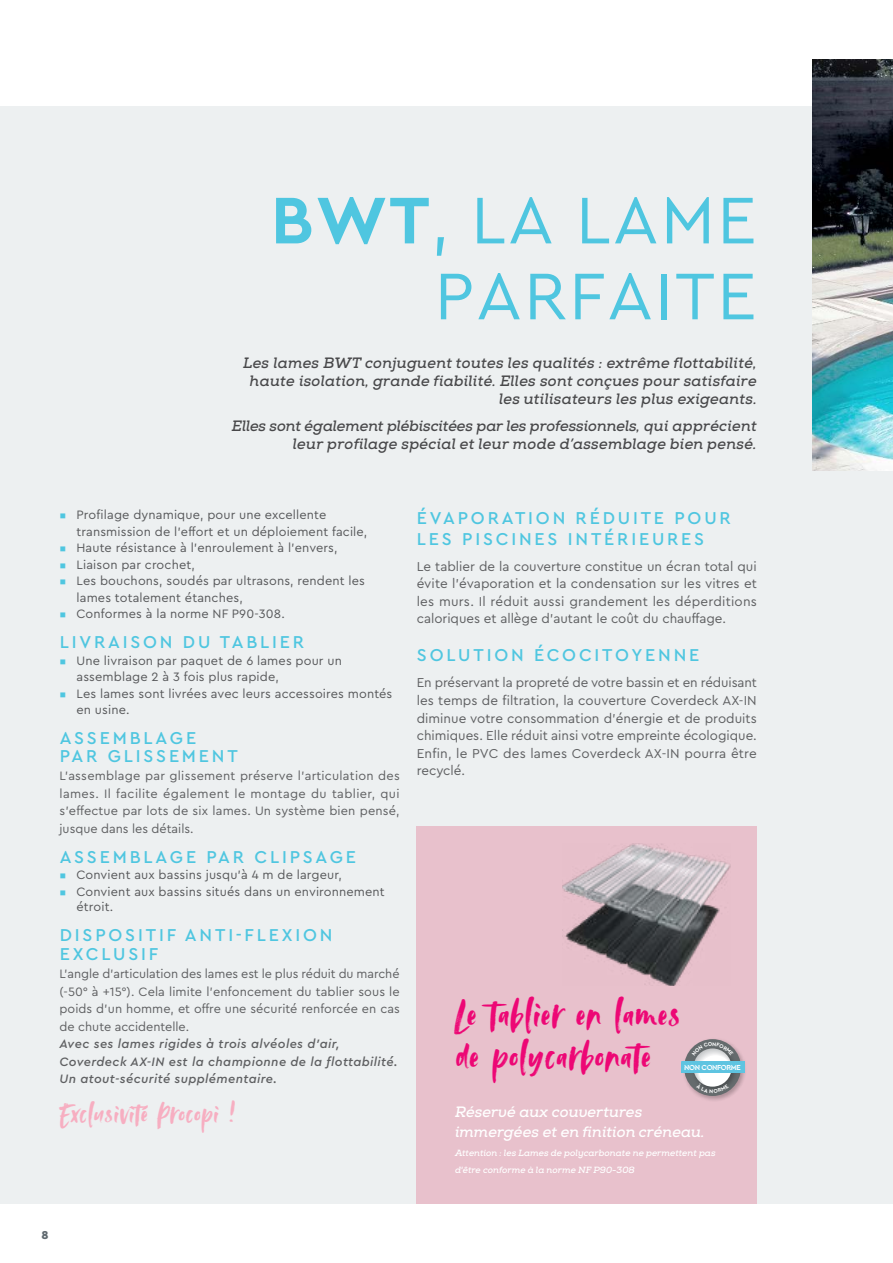
<style>
.page{position:relative;width:893px;height:1263px;background:#fff}
.page>*{position:absolute;margin:0;border:0;box-sizing:border-box;transform-origin:0 0}
.t1{font:69px/75.9px "Cera PRO";letter-spacing:.03em;color:#4fc6e0;text-align:right}
.t2{font:42px/42px "Avallon";letter-spacing:.025em;color:#ed0775}
.t3{font:30px "Avallon";letter-spacing:.025em;color:#f7aec1}
.t4{font:500 18px/18px "Cera PRO";letter-spacing:.16em;color:#4fc6e0}
.t5{font:italic 700 15px/18px "Nexa Slab";letter-spacing:.015em;color:#48484a;text-align:right}
.t6{font:italic 700 15px/19.5px "Nexa Slab";color:#fff}
.t7{font:13.5px/17.5px "Cera PRO";color:#5f6062;text-align:justify}
.t8{font:12.75px/16.5px "Cera PRO";letter-spacing:.01em;color:#58595b}
.t9{font:12.75px/17.5px "Cera PRO";letter-spacing:.005em;color:#5f6062;text-align:justify}
.t10{font:italic 500 12.75px/17.5px "Cera PRO";letter-spacing:.03em;color:#5f6062}
.t11{font:900 12px "Cera PRO";color:#606a70}
.t12{font:italic 700 9px/16.5px "Nexa Slab";color:#fff}
.t13{font:700 7.65px "Cera Stencil PRO";letter-spacing:-.05em;color:#fff}
.s1{font-weight:700}
.s2{color:#4fc6e0}
</style>
<div class="page">
<div style="left:0;top:106px;width:893px;height:1097px;background:#edf0f1"></div>
<img style="left:812px;top:60px;width:81px;height:411px">
<div style="left:417px;top:826px;width:340px;height:377px;background:#e8c1cc"></div>
<img style="left:562px;top:843px;width:168px;height:143px">
<img style="left:699px;top:1055px;width:46px;height:46px">
<div style="left:681px;top:1061px;width:63px;height:12px;background:#5ec4e1"></div>
<svg style="left:684px;top:1039px;width:57px;height:57px"></svg>
<h1 class="t1" style="left:271px;top:179px;width:487px"><span class="s1">BWT</span>, LA LAME<br>PARFAITE</h1>
<p class="t5" style="left:243px;top:354px;width:515px">Les lames BWT conjuguent toutes les qualités : extrême flottabilité, haute isolation, grande fiabilité. Elles sont conçues pour satisfaire les utilisateurs les plus exigeants.</p>
<p class="t5" style="left:232px;top:417px;width:526px">Elles sont également plébiscitées par les professionnels, qui apprécient leur profilage spécial et leur mode d’assemblage bien pensé.</p>
<p class="t8" style="left:77px;top:506px;width:292px;text-indent:-17px"><span class="s2">▪</span> Profilage dynamique, pour une excellente transmission de l’effort et un déploiement facile,</p>
<p class="t8" style="left:60px;top:539px;width:280px"><span class="s2">▪</span> Haute résistance à l'enroulement à l’envers,</p>
<p class="t8" style="left:60px;top:556px;width:137px"><span class="s2">▪</span> Liaison par crochet,</p>
<p class="t8" style="left:77px;top:572px;width:290px;text-indent:-17px"><span class="s2">▪</span> Les bouchons, soudés par ultrasons, rendent les lames totalement étanches,</p>
<p class="t8" style="left:60px;top:605px;width:227px"><span class="s2">▪</span> Conformes à la norme NF P90-308.</p>
<h3 class="t4" style="left:60px;top:633px;width:246px">LIVRAISON DU TABLIER</h3>
<p class="t8" style="left:77px;top:652px;width:267px;text-indent:-17px"><span class="s2">▪</span> Une livraison par paquet de 6 lames pour un assemblage 2 à 3 fois plus rapide,</p>
<p class="t8" style="left:77px;top:685px;width:317px;text-indent:-17px"><span class="s2">▪</span> Les lames sont livrées avec leurs accessoires montés en usine.</p>
<h3 class="t4" style="left:60px;top:729px;width:180px">ASSEMBLAGE<br>PAR GLISSEMENT</h3>
<p class="t9" style="left:60px;top:766px;width:342px">L’assemblage par glissement préserve l’articulation des lames. Il facilite également le montage du tablier, qui s’effectue par lots de six lames. Un système bien pensé, jusque dans les détails.</p>
<h3 class="t4" style="left:60px;top:847px;width:298px">ASSEMBLAGE PAR CLIPSAGE</h3>
<p class="t8" style="left:60px;top:866px;width:284px"><span class="s2">▪</span> Convient aux bassins jusqu'à 4 m de largeur,</p>
<p class="t8" style="left:77px;top:883px;width:310px;line-height:15.3px;text-indent:-17px"><span class="s2">▪</span> Convient aux bassins situés dans un environnement étroit.</p>
<h3 class="t4" style="left:60px;top:924px;width:274px;line-height:19.5px">DISPOSITIF ANTI-FLEXION<br>EXCLUSIF</h3>
<p class="t9" style="left:60px;top:964px;width:342px">L’angle d’articulation des lames est le plus réduit du marché (-50° à +15°). Cela limite l'enfoncement du tablier sous le poids d'un homme, et offre une sécurité renforcée en cas de chute accidentelle.</p>
<p class="t10" style="left:60px;top:1035px;width:340px">Avec ses lames rigides à trois alvéoles d’air,<br>Coverdeck AX-IN est la championne de la flottabilité.<br>Un atout-sécurité supplémentaire.</p>
<h3 class="t3" style="left:60px;top:1094px;width:178px">Exclusivité Procopi !</h3>
<h3 class="t4" style="left:417px;top:506px;width:315px;line-height:21px">ÉVAPORATION RÉDUITE POUR<br>LES PISCINES INTÉRIEURES</h3>
<p class="t7" style="left:417px;top:557px;width:342px">Le tablier de la couverture constitue un écran total qui évite l’évaporation et la condensation sur les vitres et les murs. Il réduit aussi grandement les déperditions caloriques et allège d’autant le coût du chauffage.</p>
<h3 class="t4" style="left:417px;top:645px;width:284px">SOLUTION ÉCOCITOYENNE</h3>
<p class="t7" style="left:417px;top:673px;width:342px">En préservant la propreté de votre bassin et en réduisant les temps de filtration, la couverture Coverdeck AX-IN diminue votre consommation d’énergie et de produits chimiques. Elle réduit ainsi votre empreinte écologique.<br>Enfin, le PVC des lames Coverdeck AX-IN pourra être recyclé.</p>
<h2 class="t2" style="left:455px;top:996px;width:226px">Le tablier en lames de polycarbonate</h2>
<p class="t6" style="left:455px;top:1103px;width:251px">Réservé aux couvertures immergées et en finition créneau.</p>
<p class="t12" style="left:455px;top:1145px;width:262px">Attention : les Lames de polycarbonate ne permettent pas d'être conforme à la norme NF P90-308</p>
<p class="t13" style="left:684px;top:1063px;width:58px">NON CONFORME</p>
<p class="t11" style="left:41px;top:1227px;width:9px">8</p>
</div>
